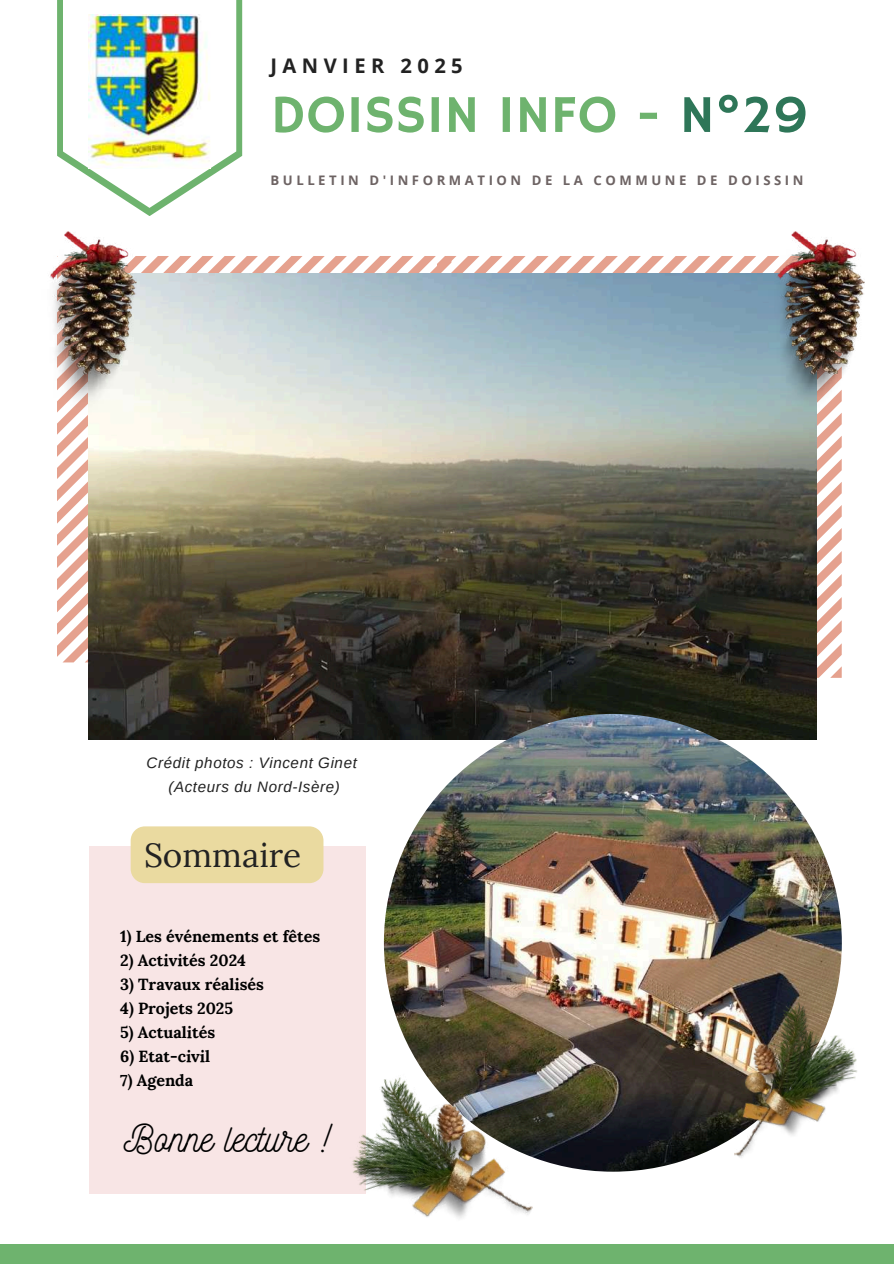
<style>
.page{position:relative;width:894px;height:1264px;background:#fff}
.page>*{position:absolute;margin:0;border:0;box-sizing:border-box;transform-origin:0 0}
.t1{font:53.4px "Hammersmith One";color:#6eb36e}
.t2{font:38.7px "Nickainley";color:#000}
.t3{font:33.3px "Lora";color:#222}
.t4{font:700 20.1px "Open Sans";letter-spacing:.27em;color:#222}
.t5{font:700 16.05px "Lora";color:#000}
.t6{font:italic 15.15px/23.7px "Arimo";letter-spacing:.04em;color:#222;text-align:center}
.t7{font:700 13.2px "Open Sans";letter-spacing:.27em;color:#6d6363}
.s1{color:#2e7658}
</style>
<div class="page">
<svg style="left:57px;top:0;width:185px;height:216px"></svg>
<img style="left:89px;top:14px;width:121px;height:154px">
<div style="left:0;top:1244px;width:893px;height:19px;background:#6eb36e"></div>
<svg style="left:451px;top:256px;width:390px;height:422px"></svg>
<svg style="left:57px;top:256px;width:394px;height:406px"></svg>
<img style="left:89px;top:274px;width:727px;height:465px">
<div style="left:89px;top:846px;width:276px;height:347px;background:#f8e5e5"></div>
<img style="left:384px;top:714px;width:457px;height:457px;border-radius:50%">
<img style="left:328px;top:1047px;width:209px;height:172px">
<img style="left:713px;top:994px;width:144px;height:164px">
<img style="left:768px;top:231px;width:96px;height:187px">
<div style="left:131px;top:826px;width:192px;height:57px;background:#eadaa0"></div>
<img style="left:50px;top:231px;width:87px;height:187px">
<p class="t4" style="left:270px;top:51px;width:194px">JANVIER 2025</p>
<h1 class="t1" style="left:270px;top:84px;width:539px">DOISSIN INFO - <span class="s1">N°29</span></h1>
<p class="t7" style="left:270px;top:171px;width:534px">BULLETIN D'INFORMATION DE LA COMMUNE DE DOISSIN</p>
<p class="t6" style="left:146px;top:751px;width:212px">Crédit photos : Vincent Ginet (Acteurs du Nord-Isère)</p>
<h3 class="t3" style="left:144px;top:833px;width:159px">Sommaire</h3>
<p class="t5" style="left:120px;top:925px;width:201px">1) Les événements et fêtes</p>
<p class="t5" style="left:120px;top:949px;width:127px">2) Activités 2024</p>
<p class="t5" style="left:120px;top:973px;width:145px">3) Travaux réalisés</p>
<p class="t5" style="left:120px;top:997px;width:114px">4) Projets 2025</p>
<p class="t5" style="left:120px;top:1021px;width:96px">5) Actualités</p>
<p class="t5" style="left:120px;top:1046px;width:91px">6) Etat-civil</p>
<p class="t5" style="left:120px;top:1070px;width:75px">7) Agenda</p>
<h2 class="t2" style="left:124px;top:1113px;width:207px">Bonne lecture !</h2>
</div>
